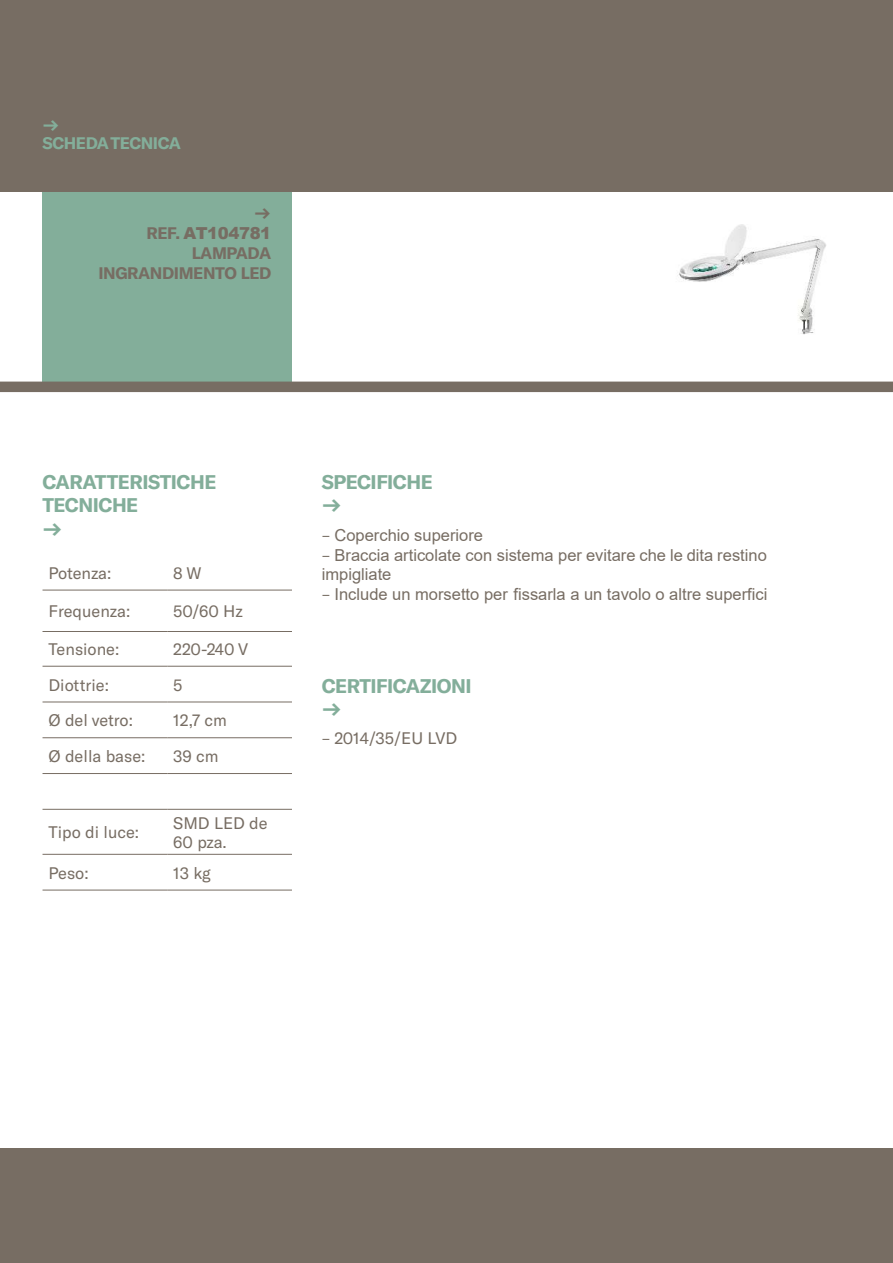
<style>
.page{position:relative;width:893px;height:1263px;background:#fff}
.page>*{position:absolute;margin:0;border:0;box-sizing:border-box;transform-origin:0 0}
.t1{font:700 19.5px/23.4px "GT America";letter-spacing:-.025em;color:#83ae9a}
.t2{font:16.5px/19.2px "Arial";color:#776d63}
.t3{font:16.5px/19.8px "GT America";color:#776d63}
.t4{font:700 16.5px/19.8px "GT America";letter-spacing:-.025em;color:#776d63;text-align:right}
.t5{font:700 16.5px/18px "GT America";letter-spacing:-.025em;color:#83ae9a}
.t6{font:900 16.5px "Arial";letter-spacing:-.025em;color:#776d63}
.t7{font:16.5px "GT America";letter-spacing:-.02em;color:#776d63}
.s1{font-family:"GT America";font-weight:700}
.s2{font-family:"GT America"}
</style>
<div class="page">
<div style="left:43px;top:191px;width:249px;height:191px;background:#83ae9a"></div>
<div style="left:0;top:0;width:893px;height:191px;background:#776d63"></div>
<div style="left:0;top:1148px;width:893px;height:115px;background:#776d63"></div>
<div style="left:0;top:382px;width:893px;height:10px;background:#776d63"></div>
<hr style="left:43px;top:590px;width:124px;height:1px;background:#776d63">
<hr style="left:167px;top:590px;width:125px;height:1px;background:#776d63">
<hr style="left:43px;top:666px;width:124px;height:1px;background:#776d63">
<hr style="left:167px;top:666px;width:125px;height:1px;background:#776d63">
<hr style="left:43px;top:702px;width:124px;height:1px;background:#776d63">
<hr style="left:167px;top:702px;width:125px;height:1px;background:#776d63">
<hr style="left:43px;top:737px;width:124px;height:1px;background:#776d63">
<hr style="left:167px;top:737px;width:125px;height:1px;background:#776d63">
<hr style="left:43px;top:773px;width:124px;height:1px;background:#776d63">
<hr style="left:167px;top:773px;width:125px;height:1px;background:#776d63">
<hr style="left:43px;top:809px;width:124px;height:1px;background:#776d63">
<hr style="left:167px;top:809px;width:125px;height:1px;background:#776d63">
<hr style="left:43px;top:854px;width:124px;height:1px;background:#776d63">
<hr style="left:167px;top:854px;width:125px;height:1px;background:#776d63">
<hr style="left:43px;top:890px;width:124px;height:1px;background:#776d63">
<hr style="left:167px;top:890px;width:125px;height:1px;background:#776d63">
<hr style="left:43px;top:631px;width:124px;height:1px;background:#776d63">
<hr style="left:167px;top:631px;width:125px;height:1px;background:#776d63">
<img style="left:677px;top:224px;width:149px;height:111px">
<p class="t5" style="left:43px;top:117px;width:140px">→<br>SCHEDA TECNICA</p>
<p class="t4" style="left:254px;top:204px;width:18px">→</p>
<p class="t6" style="left:147px;top:221px;width:126px"><span class="s1">REF.</span> AT104781</p>
<p class="t4" style="left:98px;top:243px;width:174px">LAMPADA<br>INGRANDIMENTO LED</p>
<p class="t1" style="left:43px;top:470px;width:175px">CARATTERISTICHE<br>TECNICHE<br>→</p>
<p class="t1" style="left:322px;top:470px;width:113px">SPECIFICHE →</p>
<p class="t2" style="left:322px;top:525px;width:163px"><span class="s2">–</span> Coperchio superiore</p>
<p class="t2" style="left:322px;top:545px;width:447px"><span class="s2">–</span> Braccia articolate con sistema per evitare che le dita restino impigliate</p>
<p class="t2" style="left:322px;top:584px;width:447px"><span class="s2">–</span> Include un morsetto per fissarla a un tavolo o altre superfici</p>
<p class="t7" style="left:49px;top:566px;width:64px">Potenza:</p>
<p class="t3" style="left:173px;top:564px;width:30px">8 W</p>
<p class="t3" style="left:49px;top:603px;width:83px">Frequenza:</p>
<p class="t3" style="left:173px;top:603px;width:71px">50/60 Hz</p>
<p class="t3" style="left:49px;top:641px;width:72px">Tensione:</p>
<p class="t3" style="left:173px;top:641px;width:76px">220-240 V</p>
<p class="t3" style="left:49px;top:676px;width:62px">Diottrie:</p>
<p class="t3" style="left:173px;top:676px;width:11px">5</p>
<p class="t3" style="left:49px;top:712px;width:86px">Ø del vetro:</p>
<p class="t3" style="left:173px;top:712px;width:55px">12,7 cm</p>
<p class="t3" style="left:49px;top:748px;width:98px">Ø della base:</p>
<p class="t3" style="left:173px;top:748px;width:47px">39 cm</p>
<p class="t1" style="left:322px;top:674px;width:152px">CERTIFICAZIONI →</p>
<p class="t3" style="left:322px;top:730px;width:137px">– 2014/35/EU LVD</p>
<p class="t3" style="left:49px;top:824px;width:92px">Tipo di luce:</p>
<p class="t3" style="left:173px;top:814px;width:96px">SMD LED de<br>60 pza.</p>
<p class="t3" style="left:49px;top:864px;width:42px">Peso:</p>
<p class="t3" style="left:173px;top:864px;width:39px">13 kg</p>
</div>
